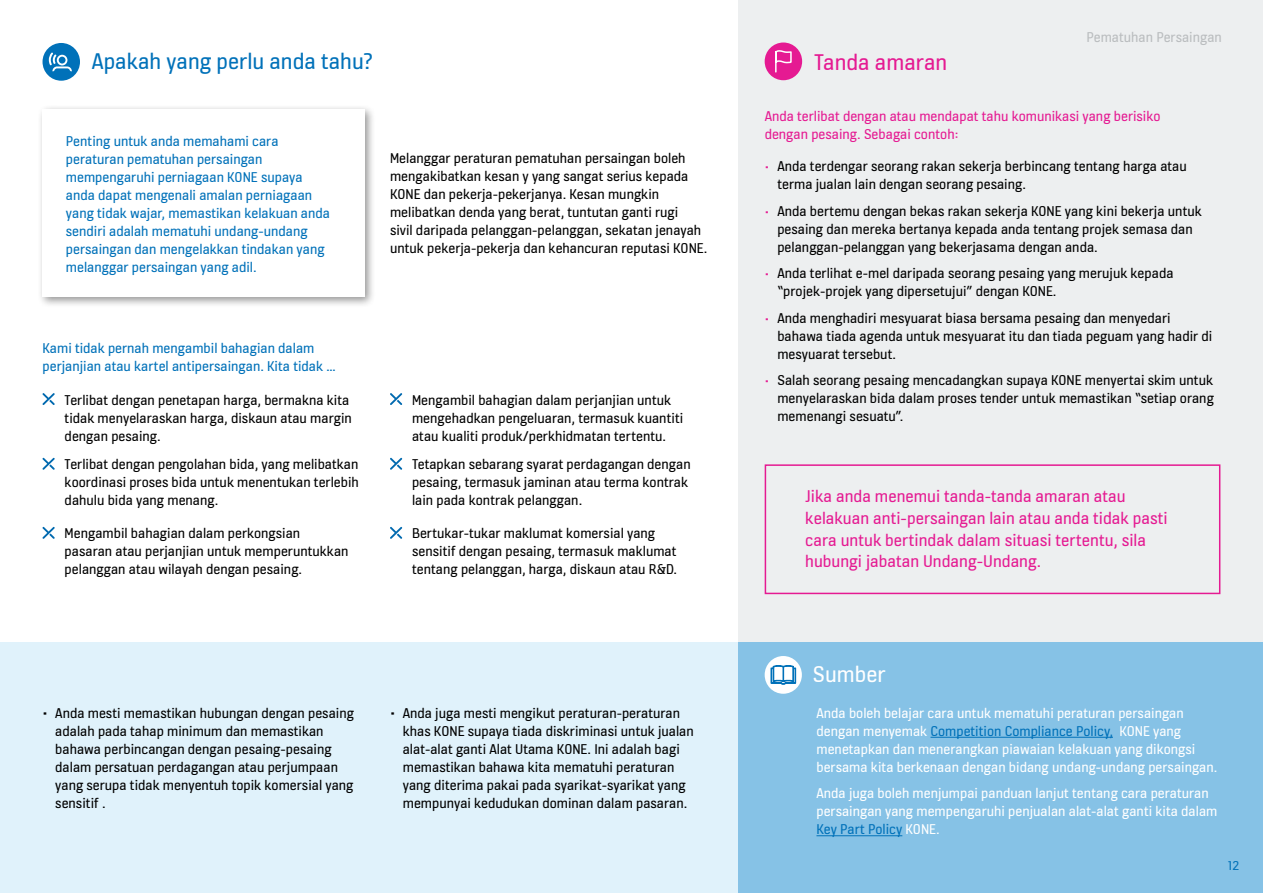
<style>
.page{position:relative;width:1263px;height:893px;background:#fff}
.page>*{position:absolute;margin:0;border:0;box-sizing:border-box;transform-origin:0 0}
.t1{font:24px "KONE Information";color:#0071b9}
.t2{font:24px "KONE Information";color:#e51a92}
.t3{font:24px "KONE Information";color:#fff}
.t4{font:18px/21.6px "KONE Information";color:#e51a92}
.t5{font:15px/18px "KONE Information";color:#000}
.t6{font:15px/18px "KONE Information";color:#fff}
.t7{font:15px/18px "KONE Information";color:#0071b9}
.t8{font:15px/18px "KONE Information";color:#e51a92}
.t9{font:15px "KONE Information";color:#babdbf}
.t10{font:13.5px "KONE Information";color:#0071b9}
.s1{font-size:18px}
.s2{color:#e51a92}
.s3{color:#0071b9}
</style>
<div class="page">
<div style="left:0;top:642px;width:738px;height:251px;background:#e0f2fb"></div>
<div style="left:738px;top:0;width:525px;height:893px;background:#edeff0"></div>
<div style="left:37px;top:104px;width:339px;height:204px;background:#000;opacity:.42"></div>
<div style="left:43px;top:109px;width:322px;height:188px;background:#fff"></div>
<div style="left:43px;top:43px;width:37px;height:38px;background:#0071b9;border-radius:50%"></div>
<svg style="left:49px;top:52px;width:23px;height:19px"></svg>
<div style="left:765px;top:43px;width:37px;height:37px;background:#e51a92;border-radius:50%"></div>
<svg style="left:775px;top:50px;width:17px;height:23px"></svg>
<div style="left:738px;top:642px;width:525px;height:251px;background:#86c2e6"></div>
<div style="left:765px;top:656px;width:37px;height:38px;background:#fff;border-radius:50%"></div>
<svg style="left:771px;top:665px;width:25px;height:20px"></svg>
<svg style="left:43px;top:393px;width:12px;height:12px"></svg>
<svg style="left:43px;top:458px;width:12px;height:12px"></svg>
<svg style="left:43px;top:527px;width:12px;height:12px"></svg>
<svg style="left:390px;top:393px;width:12px;height:12px"></svg>
<svg style="left:390px;top:458px;width:12px;height:12px"></svg>
<svg style="left:390px;top:527px;width:12px;height:12px"></svg>
<hr style="left:930px;top:737px;width:183px;height:1px;background:#0071b9">
<hr style="left:816px;top:835px;width:86px;height:1px;background:#0071b9">
<div style="left:765px;top:464px;width:455px;height:130px;border:2px solid #e51a92"></div>
<h1 class="t1" style="left:92px;top:44px;width:282px">Apakah yang perlu anda tahu?</h1>
<p class="t7" style="left:66px;top:133px;width:266px">Penting untuk anda memahami cara peraturan pematuhan persaingan mempengaruhi perniagaan KONE supaya anda dapat mengenali amalan perniagaan yang tidak wajar, memastikan kelakuan anda sendiri adalah mematuhi undang-undang persaingan dan mengelakkan tindakan yang melanggar persaingan yang adil.</p>
<p class="t5" style="left:390px;top:150px;width:319px">Melanggar peraturan pematuhan persaingan boleh mengakibatkan kesan y yang sangat serius kepada KONE dan pekerja-pekerjanya. Kesan mungkin melibatkan denda yang berat, tuntutan ganti rugi<br>sivil daripada pelanggan-pelanggan, sekatan jenayah untuk pekerja-pekerja dan kehancuran reputasi KONE.</p>
<p class="t7" style="left:43px;top:340px;width:295px">Kami tidak pernah mengambil bahagian dalam perjanjian atau kartel antipersaingan. Kita tidak …</p>
<p class="t5" style="left:65px;top:391px;width:289px">Terlibat dengan penetapan harga, bermakna kita tidak menyelaraskan harga, diskaun atau margin dengan pesaing.</p>
<p class="t5" style="left:65px;top:456px;width:296px;text-align:justify">Terlibat dengan pengolahan bida, yang melibatkan koordinasi proses bida untuk menentukan terlebih dahulu bida yang menang.</p>
<p class="t5" style="left:65px;top:525px;width:285px">Mengambil bahagian dalam perkongsian pasaran atau perjanjian untuk memperuntukkan pelanggan atau wilayah dengan pesaing.</p>
<p class="t5" style="left:412px;top:391px;width:273px">Mengambil bahagian dalam perjanjian untuk mengehadkan pengeluaran, termasuk kuantiti atau kualiti produk/perkhidmatan tertentu.</p>
<p class="t5" style="left:412px;top:456px;width:280px">Tetapkan sebarang syarat perdagangan dengan pesaing, termasuk jaminan atau terma kontrak lain pada kontrak pelanggan.</p>
<p class="t5" style="left:412px;top:525px;width:267px">Bertukar-tukar maklumat komersial yang sensitif dengan pesaing, termasuk maklumat tentang pelanggan, harga, diskaun atau R&amp;D.</p>
<p class="t5" style="left:55px;top:705px;width:300px;text-indent:-13px"><span class="s1">•</span> Anda mesti memastikan hubungan dengan pesaing adalah pada tahap minimum dan memastikan bahawa perbincangan dengan pesaing-pesaing dalam persatuan perdagangan atau perjumpaan yang serupa tidak menyentuh topik komersial yang sensitif .</p>
<p class="t5" style="left:403px;top:705px;width:293px;text-indent:-13px"><span class="s1">•</span> Anda juga mesti mengikut peraturan-peraturan khas KONE supaya tiada diskriminasi untuk jualan alat-alat ganti Alat Utama KONE. Ini adalah bagi memastikan bahawa kita mematuhi peraturan yang diterima pakai pada syarikat-syarikat yang mempunyai kedudukan dominan dalam pasaran.</p>
<h1 class="t2" style="left:814px;top:46px;width:135px">Tanda amaran</h1>
<p class="t9" style="left:1086px;top:27px;width:137px">Pematuhan Persaingan</p>
<p class="t8" style="left:765px;top:108px;width:397px">Anda terlibat dengan atau mendapat tahu komunikasi yang berisiko dengan pesaing. Sebagai contoh:</p>
<p class="t5" style="left:777px;top:158px;width:411px;text-indent:-13px"><span class="s2">•</span> Anda terdengar seorang rakan sekerja berbincang tentang harga atau terma jualan lain dengan seorang pesaing.</p>
<p class="t5" style="left:777px;top:202px;width:426px;text-indent:-13px"><span class="s2">•</span> Anda bertemu dengan bekas rakan sekerja KONE yang kini bekerja untuk pesaing dan mereka bertanya kepada anda tentang projek semasa dan pelanggan-pelanggan yang bekerjasama dengan anda.</p>
<p class="t5" style="left:777px;top:265px;width:398px;text-indent:-13px"><span class="s2">•</span> Anda terlihat e-mel daripada seorang pesaing yang merujuk kepada “projek-projek yang dipersetujui” dengan KONE.</p>
<p class="t5" style="left:777px;top:309px;width:436px;text-indent:-13px"><span class="s2">•</span> Anda menghadiri mesyuarat biasa bersama pesaing dan menyedari bahawa tiada agenda untuk mesyuarat itu dan tiada peguam yang hadir di mesyuarat tersebut.</p>
<p class="t5" style="left:777px;top:372px;width:438px;text-align:justify;text-indent:-13px"><span class="s2">•</span> Salah seorang pesaing mencadangkan supaya KONE menyertai skim untuk menyelaraskan bida dalam proses tender untuk memastikan “setiap orang memenangi sesuatu”.</p>
<p class="t4" style="left:805px;top:487px;width:364px">Jika anda menemui tanda-tanda amaran atau kelakuan anti-persaingan lain atau anda tidak pasti cara untuk bertindak dalam situasi tertentu, sila hubungi jabatan Undang-Undang.</p>
<h1 class="t3" style="left:813px;top:658px;width:74px">Sumber</h1>
<p class="t6" style="left:816px;top:705px;width:402px">Anda boleh belajar cara untuk mematuhi peraturan persaingan dengan menyemak <span class="s3">Competition Compliance Policy,</span> KONE yang menetapkan dan menerangkan piawaian kelakuan yang dikongsi bersama kita berkenaan dengan bidang undang-undang persaingan.</p>
<p class="t6" style="left:816px;top:785px;width:402px">Anda juga boleh menjumpai panduan lanjut tentang cara peraturan persaingan yang mempengaruhi penjualan alat-alat ganti kita dalam<br><span class="s3">Key Part Policy</span> KONE.</p>
<p class="t10" style="left:1228px;top:856px;width:13px">12</p>
</div>
